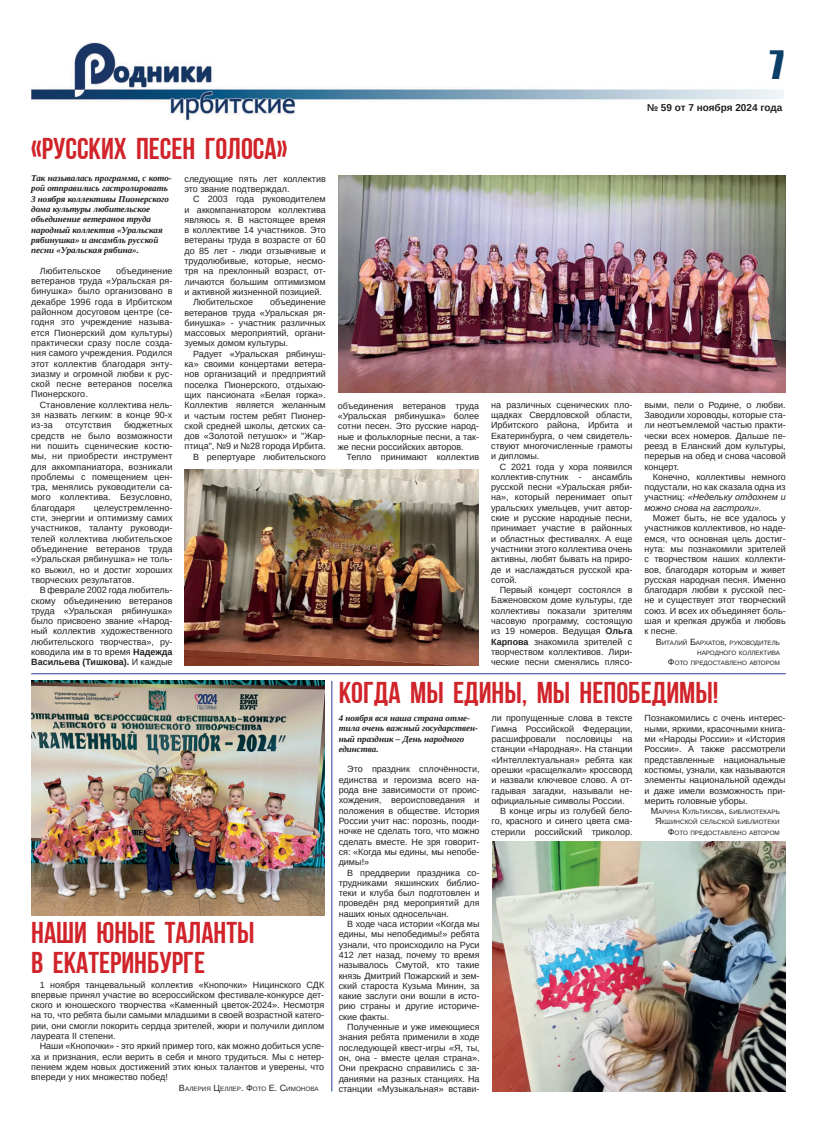
<style>
.page{position:relative;width:817px;height:1134px;background:#fff}
.page>*{position:absolute;margin:0;border:0;box-sizing:border-box;transform-origin:0 0}
.t1{font:36px "Impact";color:#0a3f67}
.t2{font:700 30px/30px "Bebas Neue";color:#d1232a}
.t3{font:700 10px "Liberation Sans";color:#231f20}
.t4{font:9px/10.3px "Liberation Sans";color:#231f20;text-align:justify}
.t5{font:italic 700 9px/10.3px "Liberation Serif";color:#231f20}
.t6{font:6.3px/10.3px "Liberation Sans";color:#231f20;text-align:right}
.s1{font-weight:700}
.s2{font-size:9px}
.s3{font-style:italic}
</style>
<div class="page">
<img style="left:31px;top:43px;width:753px;height:78px">
<img style="left:338px;top:175px;width:447px;height:218px">
<img style="left:184px;top:469px;width:294px;height:197px">
<hr style="left:31px;top:673px;width:754px;height:1px;background:#253f8e">
<img style="left:31px;top:681px;width:294px;height:234px">
<hr style="left:331px;top:681px;width:1px;height:410px;background:#253f8e">
<img style="left:492px;top:842px;width:293px;height:249px">
<h2 class="t2" style="left:31px;top:133px;width:258px">«Русских песен голоса»</h2>
<p class="t5" style="left:31px;top:173px;width:142px">Так называлась программа, с кото&shy;рой отправились гастролировать<br>3 ноября коллективы Пионерского дома культуры любительское объединение ветеранов труда народный коллектив «Уральская рябинушка» и ансамбль русской песни «Уральская рябина».</p>
<p class="t4" style="left:40px;top:266px;width:63px">Любительское</p>
<p class="t4" style="left:184px;top:173px;width:143px">следующие пять лет коллектив это звание подтверждал.</p>
<p class="t4" style="left:193px;top:194px;width:134px">С 2003 года руководителем</p>
<p class="t4" style="left:184px;top:204px;width:143px">и аккомпаниатором коллектива</p>
<p class="t4" style="left:184px;top:215px;width:143px">являюсь я. В настоящее время</p>
<p class="t4" style="left:184px;top:225px;width:143px">в коллективе 14 участников. Это</p>
<p class="t4" style="left:184px;top:235px;width:143px">ветераны труда в возрасте от 60</p>
<p class="t4" style="left:184px;top:246px;width:143px">до 85 лет - люди отзывчивые и</p>
<p class="t4" style="left:184px;top:256px;width:143px">трудолюбивые, которые, несмо-</p>
<p class="t4" style="left:184px;top:266px;width:143px">тря на преклонный возраст, от-</p>
<p class="t4" style="left:184px;top:276px;width:143px">личаются большим оптимизмом</p>
<p class="t4" style="left:184px;top:287px;width:139px">и активной жизненной позицией.</p>
<p class="t4" style="left:193px;top:297px;width:62px">Любительское</p>
<p class="t4" style="left:31px;top:266px;width:143px;text-indent:85px">объединение ветеранов труда «Уральская ря&shy;бинушка» было организовано в декабре 1996 года в Ирбитском районном досуговом центре (се&shy;годня это учреждение называ&shy;ется Пионерский дом культуры) практически сразу после созда&shy;ния самого учреждения. Родился этот коллектив благодаря энту&shy;зиазму и огромной любви к рус&shy;ской песне ветеранов поселка Пионерского.</p>
<p class="t4" style="left:31px;top:400px;width:143px;text-indent:9px">Становление коллектива нель&shy;зя назвать легким: в конце 90-х из-за</p>
<p class="t4" style="left:184px;top:297px;width:143px;text-indent:86px">объединение ветеранов труда «Уральская ря&shy;бинушка» - участник различных массовых мероприятий, органи&shy;зуемых домом культуры.</p>
<p class="t4" style="left:184px;top:349px;width:143px;text-align:right">Радует «Уральская рябинуш&shy;ка» своими концертами ветера&shy;нов организаций и предприятий поселка Пионерского, отдыхаю&shy;щих пансионата «Белая горка».<br>Коллектив является желанным и частым гостем ребят Пионер&shy;ской средней школы, детских са&shy;дов «Золотой петушок» и "Жар&shy;птица", №9 и №28 города Ирбита.<br>В репертуаре любительского</p>
<p class="t4" style="left:31px;top:420px;width:143px;text-indent:93px">бюджетных средств не было возможности ни пошить сценические костю&shy;мы, ни приобрести инструмент для аккомпаниатора, возникали проблемы с помещением цен&shy;тра, менялись руководители са&shy;мого коллектива. Безусловно, благодаря</p>
<p class="t4" style="left:65px;top:420px;width:47px">отсутствия</p>
<p class="t4" style="left:31px;top:503px;width:143px;text-indent:63px">целеустремленно&shy;сти, энергии и оптимизму самих участников, таланту руководи&shy;телей коллектива любительское объединение ветеранов труда «Уральская рябинушка» не толь&shy;ко выжил, но и достиг хороших творческих результатов.</p>
<p class="t4" style="left:31px;top:585px;width:143px;text-indent:9px">В феврале 2002 года любитель&shy;скому объединению ветеранов труда «Уральская рябинушка» было присвоено звание «Народ&shy;ный коллектив художественного любительского творчества», ру&shy;ководила им в то время <span class="s1">Надежда Васильева (Тишкова).</span> И каждые</p>
<h2 class="t2" style="left:31px;top:917px;width:225px">Наши юные таланты в Екатеринбурге</h2>
<p class="t4" style="left:31px;top:979px;width:294px;text-indent:9px">1 ноября танцевальный коллектив «Кнопочки» Ницинского СДК впервые принял участие во всероссийском фестивале-конкурсе дет&shy;ского и юношеского творчества «Каменный цветок-2024». Несмотря на то, что ребята были самыми младшими в своей возрастной катего&shy;рии, они смогли покорить сердца зрителей, жюри и получили диплом лауреата II степени.</p>
<p class="t4" style="left:31px;top:1041px;width:294px;text-indent:9px">Наши «Кнопочки» - это яркий пример того, как можно добиться успе&shy;ха и признания, если верить в себя и много трудиться. Мы с нетер&shy;пением ждем новых достижений этих юных талантов и уверены, что впереди у них множество побед!</p>
<p class="t6" style="left:179px;top:1083px;width:141px"><span class="s2">в</span>алерия <span class="s2">ц</span>еллер<span class="s2">. Ф</span>ото <span class="s2">е. с</span>имонова</p>
<h1 class="t1" style="left:769px;top:45px;width:16px">7</h1>
<p class="t3" style="left:647px;top:100px;width:137px">№ 59 от 7 ноября 2024 года</p>
<p class="t4" style="left:338px;top:400px;width:143px">объединения ветеранов труда «Уральская рябинушка» более сотни песен. Это русские народ&shy;ные и фольклорные песни, а так&shy;же песни российских авторов.</p>
<p class="t4" style="left:346px;top:452px;width:134px">Тепло принимают коллектив</p>
<p class="t4" style="left:491px;top:399px;width:143px">на различных сценических пло&shy;щадках Свердловской области, Ирбитского района, Ирбита и Екатеринбурга, о чем свидетель&shy;ствуют многочисленные грамоты и дипломы.</p>
<p class="t4" style="left:491px;top:461px;width:143px;text-indent:9px">С 2021 года у хора появился коллектив-спутник - ансамбль русской песни «Уральская ряби&shy;на», который перенимает опыт уральских умельцев, учит автор&shy;ские и русские народные песни, принимает участие в районных и областных фестивалях. А еще участники этого коллектива очень активны, любят бывать на приро&shy;де и наслаждаться русской кра&shy;сотой.</p>
<p class="t4" style="left:491px;top:585px;width:143px;text-indent:9px">Первый концерт состоялся в Баженовском доме культуры, где коллективы показали зрителям часовую программу, состоящую из 19 номеров. Ведущая <span class="s1">Ольга Карпова</span> знакомила зрителей с творчеством коллективов. Лири&shy;ческие песни сменялись плясо-</p>
<p class="t4" style="left:644px;top:399px;width:143px">выми, пели о Родине, о любви.<br>Заводили хороводы, которые ста&shy;ли неотъемлемой частью практи&shy;чески всех номеров. Дальше пе&shy;реезд в Еланский дом культуры, перерыв на обед и снова часовой концерт.</p>
<p class="t4" style="left:644px;top:472px;width:143px;text-indent:9px">Конечно, коллективы немного подустали, но как сказала одна из участниц: <span class="s3">«Недельку отдохнем и можно снова на гастроли».</span></p>
<p class="t4" style="left:644px;top:513px;width:143px;text-indent:9px">Может быть, не все удалось у участников коллективов, но наде&shy;емся, что основная цель достиг&shy;нута: мы познакомили зрителей с творчеством наших коллекти&shy;вов, благодаря которым и живет русская народная песня. Именно благодаря любви к русской пес&shy;не и существует этот творческий союз. И всех их объединяет боль&shy;шая и крепкая дружба и любовь к песне.</p>
<p class="t6" style="left:655px;top:637px;width:126px"><span class="s2">в</span>италий <span class="s2">б</span>архатов<span class="s2">,</span> рУководитель народного коллектива<br><span class="s2">Ф</span>ото предоставлено автором</p>
<h2 class="t2" style="left:338px;top:677px;width:381px">Когда мы едины, мы непобедимы!</h2>
<p class="t5" style="left:338px;top:713px;width:141px">4 ноября вся наша страна отме&shy;тила очень важный государствен&shy;ный праздник – День народного единства.</p>
<p class="t4" style="left:338px;top:764px;width:142px;text-indent:9px">Это праздник сплочённости, единства и героизма всего на&shy;рода вне зависимости от проис&shy;хождения, вероисповедания и положения в обществе. История России учит нас: порознь, пооди&shy;ночке не сделать того, что можно сделать вместе. Не зря говорит&shy;ся: «Когда мы едины, мы непобе&shy;димы!»</p>
<p class="t4" style="left:338px;top:867px;width:142px;text-indent:9px">В преддверии праздника со&shy;трудниками якшинских библио&shy;теки и клуба был подготовлен и проведён ряд мероприятий для наших юных односельчан.</p>
<p class="t4" style="left:338px;top:919px;width:142px;text-indent:9px">В ходе часа истории «Когда мы едины, мы непобедимы!» ребята узнали, что происходило на Руси 412 лет назад, почему то время называлось Смутой, кто такие князь Дмитрий Пожарский и зем&shy;ский староста Кузьма Минин, за какие заслуги они вошли в исто&shy;рию страны и другие историче&shy;ские факты.</p>
<p class="t4" style="left:338px;top:1022px;width:142px;text-indent:9px">Полученные и уже имеющиеся знания ребята применили в ходе последующей квест-игры «Я, ты, он, она - вместе целая страна».<br>Они прекрасно справились с за&shy;даниями на разных станциях. На станции «Музыкальная» встави-</p>
<p class="t4" style="left:644px;top:713px;width:142px">Познакомились с очень интерес&shy;ными, яркими, красочными книга&shy;ми «Народы России» и «История России». А также рассмотрели представленные национальные костюмы, узнали, как называются элементы национальной одежды и даже имели возможность при&shy;мерить головные уборы.</p>
<p class="t6" style="left:650px;top:807px;width:131px"><span class="s2">м</span>арина <span class="s2">к</span>Ультикова<span class="s2">,</span> библиотекарь <span class="s2">я</span>кшинской сельской библиотеки<br><span class="s2">Ф</span>ото предоставлено автором</p>
<p class="t4" style="left:491px;top:713px;width:142px">ли пропущенные слова в тексте</p>
<p class="t4" style="left:491px;top:723px;width:142px">Гимна Российской Федерации,</p>
<p class="t4" style="left:491px;top:734px;width:142px">расшифровали пословицы на</p>
<p class="t4" style="left:491px;top:744px;width:142px">станции «Народная». На станции</p>
<p class="t4" style="left:491px;top:754px;width:142px">«Интеллектуальная» ребята как</p>
<p class="t4" style="left:491px;top:765px;width:142px">орешки «расщелкали» кроссворд</p>
<p class="t4" style="left:491px;top:775px;width:142px">и назвали ключевое слово. А от-</p>
<p class="t4" style="left:491px;top:785px;width:142px">гадывая загадки, называли не-</p>
<p class="t4" style="left:491px;top:796px;width:135px">официальные символы России.</p>
<p class="t4" style="left:500px;top:806px;width:134px">В конце игры из голубей бело-</p>
<p class="t4" style="left:491px;top:816px;width:142px">го, красного и синего цвета сма-</p>
<p class="t4" style="left:491px;top:826px;width:142px">стерили российский триколор.</p>
</div>
